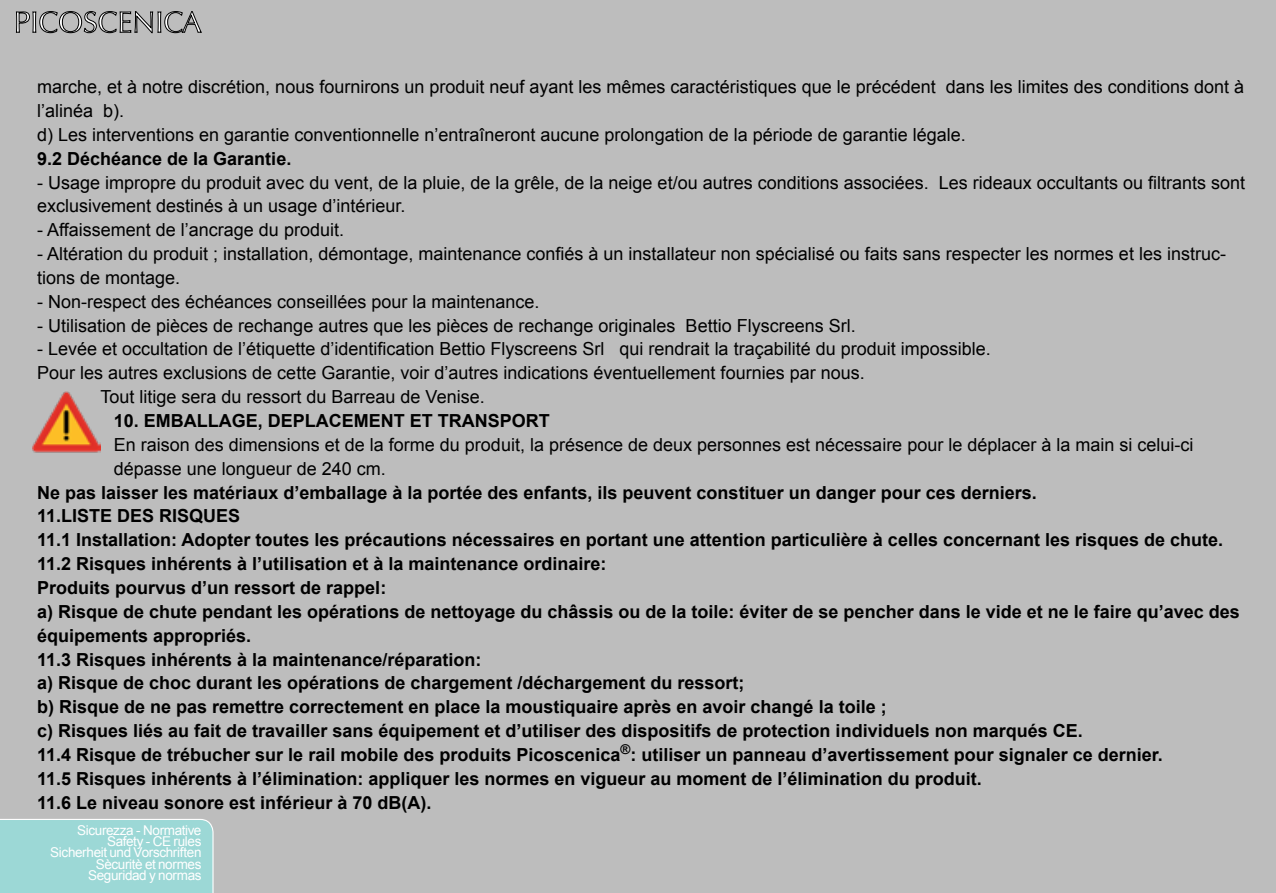
<style>
.page{position:relative;width:1276px;height:893px;background:#bdbdbd}
.page>*{position:absolute;margin:0;border:0;box-sizing:border-box;transform-origin:0 0}
.t1{font:29.7px "Optima LT Std";color:#fff}
.t2{font:18px/23.8px "Arial";color:#000}
.t3{font:700 18px/23.8px "Arial";color:#000}
.t4{font:13.5px/11.2px "Arial";letter-spacing:-.03em;color:#fff;text-align:right}
</style>
<div class="page">
<img style="left:33px;top:392px;width:67px;height:61px">
<div style="left:0;top:819px;width:214px;height:74px;background:#9cd8d6"></div>
<svg style="left:16px;top:11px;width:186px;height:22px"></svg>
<h1 class="t1" style="left:14px;top:5px;width:189px">PICOSCENICA</h1>
<p class="t2" style="left:37px;top:75px;width:1208px">marche, et à notre discrétion, nous fournirons un produit neuf ayant les mêmes caractéristiques que le précédent dans les limites des conditions dont à l’alinéa b).<br>d) Les interventions en garantie conventionnelle n’entraîneront aucune prolongation de la période de garantie légale.</p>
<p class="t3" style="left:37px;top:147px;width:256px">9.2 Déchéance de la Garantie.</p>
<p class="t2" style="left:37px;top:170px;width:1209px">- Usage impropre du produit avec du vent, de la pluie, de la grêle, de la neige et/ou autres conditions associées. Les rideaux occultants ou filtrants sont exclusivement destinés à un usage d’intérieur.</p>
<p class="t2" style="left:37px;top:218px;width:308px">- Affaissement de l’ancrage du produit.</p>
<p class="t2" style="left:37px;top:242px;width:1190px">- Altération du produit ; installation, démontage, maintenance confiés à un installateur non spécialisé ou faits sans respecter les normes et les instruc&shy;tions de montage.</p>
<p class="t2" style="left:37px;top:290px;width:504px">- Non-respect des échéances conseillées pour la maintenance.</p>
<p class="t2" style="left:37px;top:314px;width:820px">- Utilisation de pièces de rechange autres que les pièces de rechange originales Bettio Flyscreens Srl.</p>
<p class="t2" style="left:37px;top:337px;width:955px">- Levée et occultation de l’étiquette d’identification Bettio Flyscreens Srl qui rendrait la traçabilité du produit impossible.</p>
<p class="t2" style="left:37px;top:361px;width:829px">Pour les autres exclusions de cette Garantie, voir d’autres indications éventuellement fournies par nous.</p>
<p class="t2" style="left:100px;top:385px;width:386px">Tout litige sera du ressort du Barreau de Venise.</p>
<p class="t3" style="left:114px;top:409px;width:438px">10. EMBALLAGE, DEPLACEMENT ET TRANSPORT</p>
<p class="t2" style="left:114px;top:433px;width:1081px">En raison des dimensions et de la forme du produit, la présence de deux personnes est nécessaire pour le déplacer à la main si celui-ci dépasse une longueur de 240 cm.</p>
<p class="t3" style="left:37px;top:481px;width:1204px">Ne pas laisser les matériaux d’emballage à la portée des enfants, ils peuvent constituer un danger pour ces derniers.<br>11.LISTE DES RISQUES<br>11.1 Installation: Adopter toutes les précautions nécessaires en portant une attention particulière à celles concernant les risques de chute.<br>11.2 Risques inhérents à l’utilisation et à la maintenance ordinaire:<br>Produits pourvus d’un ressort de rappel:<br>a) Risque de chute pendant les opérations de nettoyage du châssis ou de la toile: éviter de se pencher dans le vide et ne le faire qu’avec des équipements appropriés.<br>11.3 Risques inhérents à la maintenance/réparation:<br>a) Risque de choc durant les opérations de chargement /déchargement du ressort;<br>b) Risque de ne pas remettre correctement en place la moustiquaire après en avoir changé la toile ;<br>c) Risques liés au fait de travailler sans équipement et d’utiliser des dispositifs de protection individuels non marqués CE.<br>11.4 Risque de trébucher sur le rail mobile des produits Picoscenica<sup>®</sup>: utiliser un panneau d’avertissement pour signaler ce dernier.<br>11.5 Risques inhérents à l’élimination: appliquer les normes en vigueur au moment de l’élimination du produit.<br>11.6 Le niveau sonore est inférieur à 70 dB(A).</p>
<p class="t4" style="left:50px;top:825px;width:153px">Sicurezza - Normative<br>Safety - CE rules<br>Sicherheit und Vorschriften<br>Sècuritè et normes<br>Seguridad y normas</p>
</div>
